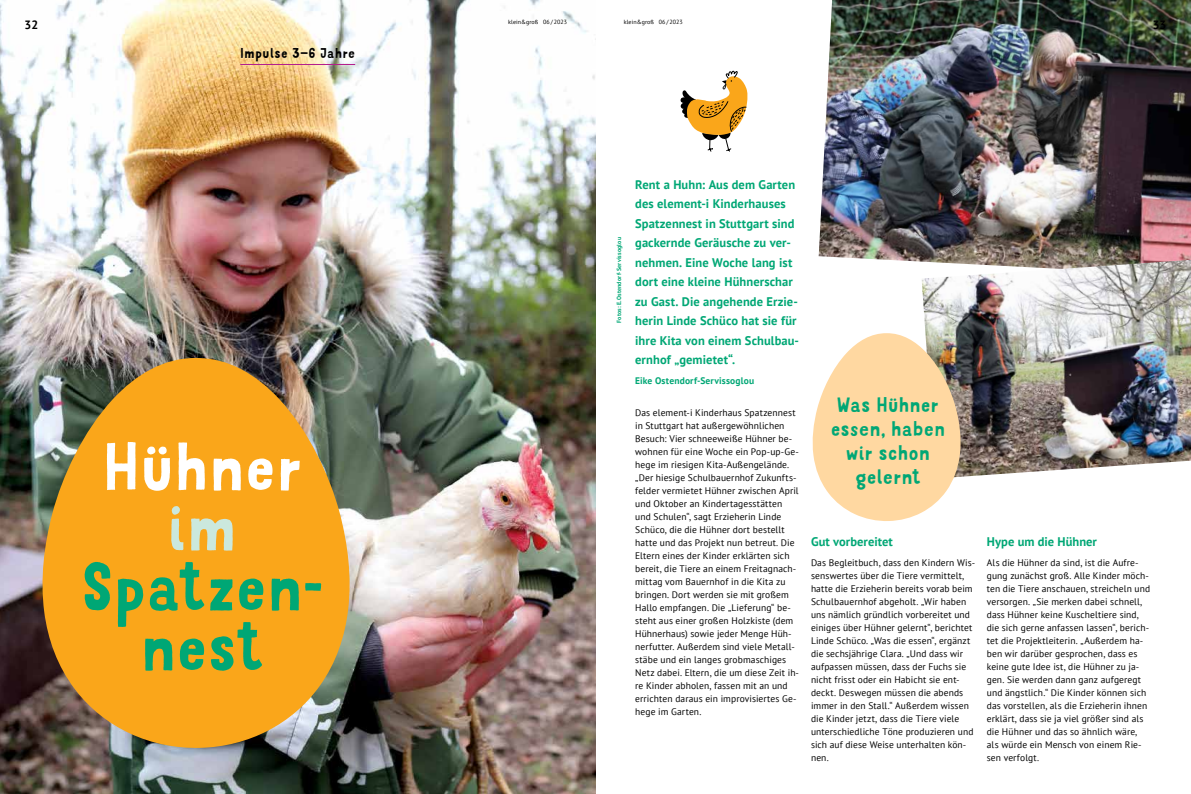
<style>
.page{position:relative;width:1191px;height:794px;background:#fff}
.page>*{position:absolute;margin:0;border:0;box-sizing:border-box;transform-origin:0 0}
.t1{font:65px/60px "Mr Dodo";letter-spacing:-.02em;color:#00a775;text-align:center}
.t2{font:65px "Mr Dodo";letter-spacing:-.01em;color:#fff}
.t3{font:65px "Mr Dodo";color:#cbe8dd}
.t4{font:20px/24px "Mr Dodo";letter-spacing:-.005em;color:#00a775;text-align:center}
.t5{font:13.5px "Mr Dodo";letter-spacing:.02em;color:#000}
.t6{font:700 12.5px/19.5px "PT Sans";letter-spacing:.005em;color:#00a775}
.t7{font:700 12px "PT Sans";color:#000}
.t8{font:9.5px/13px "PT Sans";letter-spacing:.01em;color:#000}
.t9{font:700 9.5px "PT Sans";letter-spacing:.02em;color:#00a775}
.t10{font:6px "PT Sans";letter-spacing:.01em;color:#000}
.t11{font:700 6px "PT Sans";letter-spacing:.025em;color:#00a775}
</style>
<div class="page">
<img style="left:0;top:0;width:595px;height:794px">
<img style="left:818px;top:0;width:373px;height:262px">
<img style="left:921px;top:260px;width:270px;height:217px">
<hr style="left:240px;top:64px;width:115px;height:1px;background:#b41e8d">
<svg style="left:40px;top:358px;width:312px;height:390px;background:#d9992c"></svg>
<svg style="left:812px;top:333px;width:149px;height:188px"></svg>
<svg style="left:680px;top:70px;width:67px;height:82px"></svg>
<p class="t7" style="left:25px;top:19px;width:15px">32</p>
<h3 class="t5" style="left:240px;top:48px;width:117px">Impulse 3–6 Jahre</h3>
<h1 class="t2" style="left:102px;top:441px;width:202px">Hühner</h1>
<h1 class="t3" style="left:167px;top:501px;width:71px">im</h1>
<h1 class="t1" style="left:81px;top:565px;width:244px">Spatzen&shy;nest</h1>
<p class="t10" style="left:508px;top:20px;width:60px">klein&amp;groß 06 / 2023</p>
<p class="t10" style="left:624px;top:20px;width:60px">klein&amp;groß 06 / 2023</p>
<p class="t7" style="left:1152px;top:19px;width:15px">33</p>
<p class="t11" style="left:615px;top:323px;width:87px;rotate:-90deg">Fotos: E.Ostendorf-Servissoglou</p>
<p class="t6" style="left:635px;top:174px;width:165px">Rent a Huhn: Aus dem Garten des element-i Kinderhauses<br>Spatzennest in Stuttgart sind gackernde Geräusche zu ver&shy;nehmen. Eine Woche lang ist dort eine kleine Hühnerschar zu Gast. Die angehende Erzie&shy;herin Linde Schüco hat sie für ihre Kita von einem Schulbau&shy;ernhof „gemietet“.</p>
<p class="t9" style="left:635px;top:374px;width:121px">Eike Ostendorf-Servissoglou</p>
<p class="t8" style="left:635px;top:406px;width:165px">Das element-i Kinderhaus Spatzennest in Stuttgart hat außergewöhnlichen Besuch: Vier schneeweiße Hühner be&shy;wohnen für eine Woche ein Pop-up-Ge&shy;hege im riesigen Kita-Außengelände. „Der hiesige Schulbauernhof Zukunfts&shy;felder vermietet Hühner zwischen April und Oktober an Kindertagesstätten und Schulen“, sagt Erzieherin Linde Schüco, die die Hühner dort bestellt hatte und das Projekt nun betreut. Die Eltern eines der Kinder erklärten sich bereit, die Tiere an einem Freitagnach&shy;mittag vom Bauernhof in die Kita zu bringen. Dort werden sie mit großem Hallo empfangen. Die „Lieferung“ be&shy;steht aus einer großen Holzkiste (dem Hühnerhaus) sowie jeder Menge Hüh&shy;nerfutter. Außerdem sind viele Metall&shy;stäbe und ein langes grobmaschiges Netz dabei. Eltern, die um diese Zeit ih&shy;re Kinder abholen, fassen mit an und errichten daraus ein improvisiertes Ge&shy;hege im Garten.</p>
<h2 class="t4" style="left:830px;top:395px;width:116px">Was Hühner essen, haben wir schon gelernt</h2>
<h3 class="t6" style="left:811px;top:533px;width:83px">Gut vorbereitet</h3>
<p class="t8" style="left:811px;top:556px;width:166px">Das Begleitbuch, dass den Kindern Wis&shy;senswertes über die Tiere vermittelt, hatte die Erzieherin bereits vorab beim Schulbauernhof abgeholt. „Wir haben uns nämlich gründlich vorbereitet und einiges über Hühner gelernt“, berichtet Linde Schüco. „Was die essen“, ergänzt die sechsjährige Clara. „Und dass wir aufpassen müssen, dass der Fuchs sie nicht frisst oder ein Habicht sie ent&shy;deckt. Deswegen müssen die abends immer in den Stall.“ Außerdem wissen die Kinder jetzt, dass die Tiere viele unterschiedliche Töne produzieren und sich auf diese Weise unterhalten kön&shy;nen.</p>
<h3 class="t6" style="left:986px;top:532px;width:112px">Hype um die Hühner</h3>
<p class="t8" style="left:986px;top:556px;width:165px">Als die Hühner da sind, ist die Aufre&shy;gung zunächst groß. Alle Kinder möch&shy;ten die Tiere anschauen, streicheln und versorgen. „Sie merken dabei schnell, dass Hühner keine Kuscheltiere sind, die sich gerne anfassen lassen“, berich&shy;tet die Projektleiterin. „Außerdem ha&shy;ben wir darüber gesprochen, dass es keine gute Idee ist, die Hühner zu ja&shy;gen. Sie werden dann ganz aufgeregt und ängstlich.“ Die Kinder können sich das vorstellen, als die Erzieherin ihnen erklärt, dass sie ja viel größer sind als die Hühner und das so ähnlich wäre, als würde ein Mensch von einem Rie&shy;sen verfolgt.</p>
</div>
